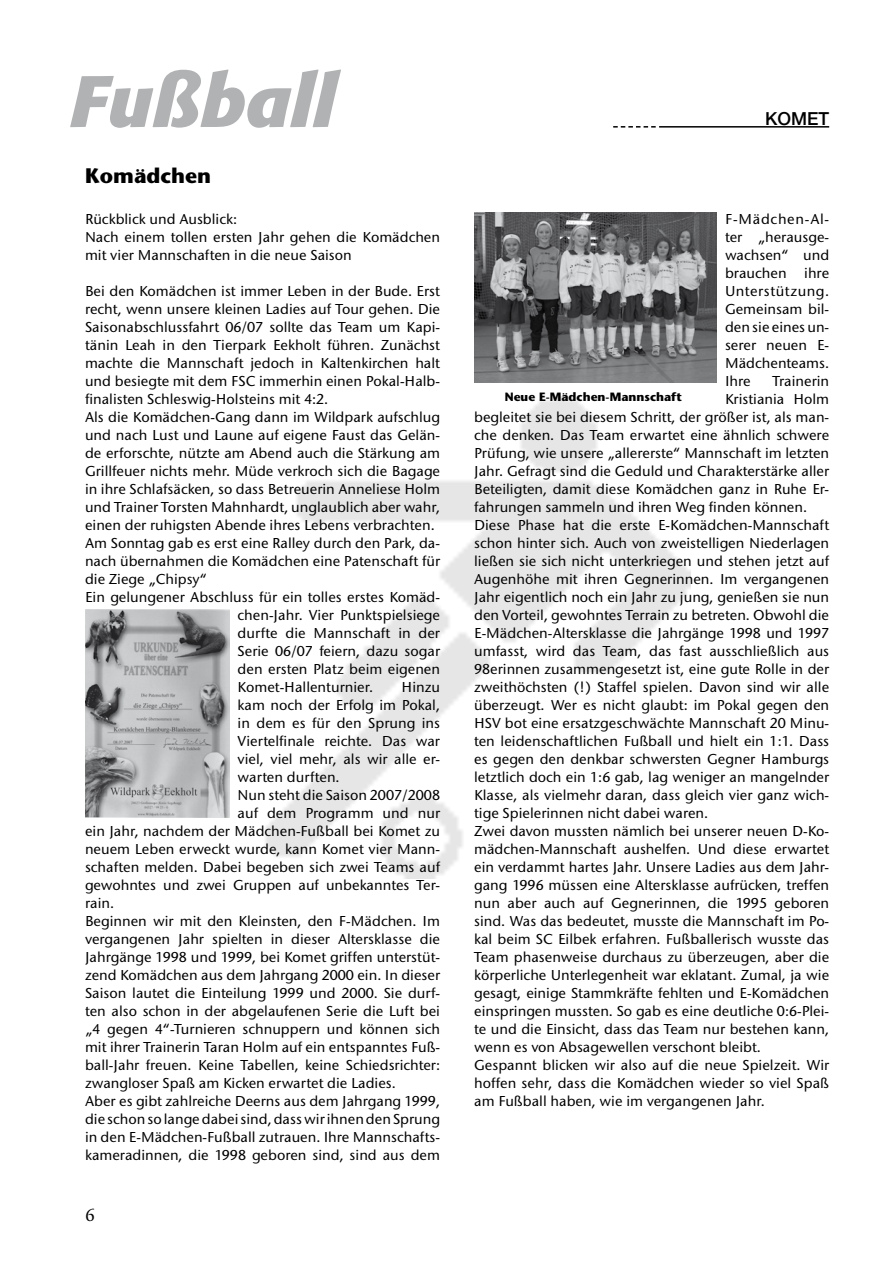
<style>
.page{position:relative;width:893px;height:1263px;background:#fff}
.page>*{position:absolute;margin:0;border:0;box-sizing:border-box;transform-origin:0 0}
.t1{font:italic 700 72px "Formata";color:#b1b2b4}
.t2{font:700 21px "Stone Sans";color:#000}
.t3{font:500 18px "Helvetica Neue";color:#000}
.t4{font:18px "Legacy Serif";color:#000}
.t5{font:500 15px/18px "Stone Sans EF";color:#000}
.t6{font:700 12px "Stone Sans";color:#000}
</style>
<div class="page">
<hr style="left:659px;top:126px;width:170px;height:2px;background:#000">
<svg style="left:613px;top:126px;width:43px;height:2px"></svg>
<img style="left:85px;top:609px;width:144px;height:208px">
<img style="left:474px;top:213px;width:242px;height:170px">
<h1 class="t1" style="left:70px;top:57px;width:267px">Fußball</h1>
<h2 class="t2" style="left:85px;top:162px;width:128px">Komädchen</h2>
<p class="t5" style="left:85px;top:210px;width:357px">Rückblick und Ausblick:<br>Nach einem tollen ersten Jahr gehen die Komädchen mit vier Mannschaften in die neue Saison</p>
<p class="t5" style="left:85px;top:282px;width:356px">Bei den Komädchen ist immer Leben in der Bude. Erst</p>
<p class="t5" style="left:85px;top:300px;width:356px">recht, wenn unsere kleinen Ladies auf Tour gehen. Die</p>
<p class="t5" style="left:85px;top:318px;width:357px">Saisonabschlussfahrt 06/07 sollte das Team um Kapi-</p>
<p class="t5" style="left:85px;top:336px;width:356px">tänin Leah in den Tierpark Eekholt führen. Zunächst</p>
<p class="t5" style="left:85px;top:354px;width:357px">machte die Mannschaft jedoch in Kaltenkirchen halt</p>
<p class="t5" style="left:85px;top:372px;width:357px">und besiegte mit dem FSC immerhin einen Pokal-Halb-</p>
<p class="t5" style="left:85px;top:390px;width:245px">finalisten Schleswig-Holsteins mit 4:2.</p>
<p class="t5" style="left:85px;top:408px;width:357px">Als die Komädchen-Gang dann im Wildpark aufschlug</p>
<p class="t5" style="left:85px;top:426px;width:357px">und nach Lust und Laune auf eigene Faust das Gelän-</p>
<p class="t5" style="left:85px;top:444px;width:357px">de erforschte, nützte am Abend auch die Stärkung am</p>
<p class="t5" style="left:85px;top:462px;width:357px">Grillfeuer nichts mehr. Müde verkroch sich die Bagage</p>
<p class="t5" style="left:85px;top:480px;width:357px">in ihre Schlafsäcken, so dass Betreuerin Anneliese Holm</p>
<p class="t5" style="left:85px;top:498px;width:357px">und Trainer Torsten Mahnhardt, unglaublich aber wahr,</p>
<p class="t5" style="left:85px;top:516px;width:351px">einen der ruhigsten Abende ihres Lebens verbrachten.</p>
<p class="t5" style="left:85px;top:534px;width:357px">Am Sonntag gab es erst eine Ralley durch den Park, da-</p>
<p class="t5" style="left:85px;top:552px;width:357px">nach übernahmen die Komädchen eine Patenschaft für</p>
<p class="t5" style="left:85px;top:570px;width:124px">die Ziege „Chipsy“</p>
<p class="t5" style="left:85px;top:588px;width:357px">Ein gelungener Abschluss für ein tolles erstes Komäd-</p>
<p class="t5" style="left:238px;top:606px;width:204px">chen-Jahr. Vier Punktspielsiege</p>
<p class="t5" style="left:238px;top:624px;width:204px">durfte die Mannschaft in der</p>
<p class="t5" style="left:238px;top:642px;width:204px">Serie 06/07 feiern, dazu sogar</p>
<p class="t5" style="left:238px;top:660px;width:204px">den ersten Platz beim eigenen</p>
<p class="t5" style="left:238px;top:678px;width:137px">Komet-Hallenturnier.</p>
<p class="t5" style="left:402px;top:678px;width:40px">Hinzu</p>
<p class="t5" style="left:238px;top:696px;width:204px">kam noch der Erfolg im Pokal,</p>
<p class="t5" style="left:238px;top:714px;width:204px">in dem es für den Sprung ins</p>
<p class="t5" style="left:238px;top:732px;width:204px">Viertelfinale reichte. Das war</p>
<p class="t5" style="left:238px;top:750px;width:204px">viel, viel mehr, als wir alle er-</p>
<p class="t5" style="left:238px;top:768px;width:104px">warten durften.</p>
<p class="t5" style="left:238px;top:786px;width:204px">Nun steht die Saison 2007/2008</p>
<p class="t5" style="left:238px;top:804px;width:204px">auf dem Programm und nur</p>
<p class="t5" style="left:85px;top:822px;width:357px">ein Jahr, nachdem der Mädchen-Fußball bei Komet zu</p>
<p class="t5" style="left:85px;top:840px;width:357px">neuem Leben erweckt wurde, kann Komet vier Mann-</p>
<p class="t5" style="left:85px;top:858px;width:357px">schaften melden. Dabei begeben sich zwei Teams auf</p>
<p class="t5" style="left:85px;top:876px;width:357px">gewohntes und zwei Gruppen auf unbekanntes Ter-</p>
<p class="t5" style="left:85px;top:894px;width:31px">rain.</p>
<p class="t5" style="left:85px;top:912px;width:357px">Beginnen wir mit den Kleinsten, den F-Mädchen. Im</p>
<p class="t5" style="left:85px;top:930px;width:357px">vergangenen Jahr spielten in dieser Altersklasse die</p>
<p class="t5" style="left:85px;top:948px;width:357px">Jahrgänge 1998 und 1999, bei Komet griffen unterstüt-</p>
<p class="t5" style="left:85px;top:966px;width:357px">zend Komädchen aus dem Jahrgang 2000 ein. In dieser</p>
<p class="t5" style="left:85px;top:984px;width:357px">Saison lautet die Einteilung 1999 und 2000. Sie durf-</p>
<p class="t5" style="left:85px;top:1002px;width:356px">ten also schon in der abgelaufenen Serie die Luft bei</p>
<p class="t5" style="left:85px;top:1020px;width:357px">„4 gegen 4“-Turnieren schnuppern und können sich</p>
<p class="t5" style="left:85px;top:1038px;width:357px">mit ihrer Trainerin Taran Holm auf ein entspanntes Fuß-</p>
<p class="t5" style="left:85px;top:1056px;width:357px">ball-Jahr freuen. Keine Tabellen, keine Schiedsrichter:</p>
<p class="t5" style="left:85px;top:1074px;width:312px">zwangloser Spaß am Kicken erwartet die Ladies.</p>
<p class="t5" style="left:85px;top:1092px;width:357px">Aber es gibt zahlreiche Deerns aus dem Jahrgang 1999,</p>
<p class="t5" style="left:85px;top:1110px;width:357px">die schon so lange dabei sind, dass wir ihnen den Sprung</p>
<p class="t5" style="left:85px;top:1128px;width:357px">in den E-Mädchen-Fußball zutrauen. Ihre Mannschafts-</p>
<p class="t5" style="left:85px;top:1146px;width:356px">kameradinnen, die 1998 geboren sind, sind aus dem</p>
<p class="t4" style="left:85px;top:1204px;width:11px">6</p>
<p class="t3" style="left:765px;top:107px;width:66px">KOMET</p>
<p class="t5" style="left:725px;top:210px;width:106px;text-align:justify">F-Mädchen-Al&shy;ter „herausge&shy;wachsen“ und brauchen ihre Unterstützung.<br>Gemeinsam bil&shy;den sie eines un&shy;serer neuen E-Mädchenteams.<br>Ihre</p>
<p class="t5" style="left:772px;top:372px;width:58px">Trainerin</p>
<p class="t5" style="left:725px;top:390px;width:106px">Kristiania Holm</p>
<p class="t5" style="left:474px;top:408px;width:357px">begleitet sie bei diesem Schritt, der größer ist, als man-</p>
<p class="t5" style="left:474px;top:426px;width:357px">che denken. Das Team erwartet eine ähnlich schwere</p>
<p class="t5" style="left:474px;top:444px;width:357px">Prüfung, wie unsere „allererste“ Mannschaft im letzten</p>
<p class="t5" style="left:474px;top:462px;width:357px">Jahr. Gefragt sind die Geduld und Charakterstärke aller</p>
<p class="t5" style="left:474px;top:480px;width:357px">Beteiligten, damit diese Komädchen ganz in Ruhe Er-</p>
<p class="t5" style="left:474px;top:498px;width:334px">fahrungen sammeln und ihren Weg finden können.</p>
<p class="t5" style="left:474px;top:516px;width:357px">Diese Phase hat die erste E-Komädchen-Mannschaft</p>
<p class="t5" style="left:474px;top:534px;width:357px">schon hinter sich. Auch von zweistelligen Niederlagen</p>
<p class="t5" style="left:474px;top:552px;width:357px">ließen sie sich nicht unterkriegen und stehen jetzt auf</p>
<p class="t5" style="left:474px;top:570px;width:357px">Augenhöhe mit ihren Gegnerinnen. Im vergangenen</p>
<p class="t5" style="left:474px;top:588px;width:357px">Jahr eigentlich noch ein Jahr zu jung, genießen sie nun</p>
<p class="t5" style="left:474px;top:606px;width:356px">den Vorteil, gewohntes Terrain zu betreten. Obwohl die</p>
<p class="t5" style="left:474px;top:624px;width:357px">E-Mädchen-Altersklasse die Jahrgänge 1998 und 1997</p>
<p class="t5" style="left:474px;top:642px;width:357px">umfasst, wird das Team, das fast ausschließlich aus</p>
<p class="t5" style="left:474px;top:660px;width:357px">98erinnen zusammengesetzt ist, eine gute Rolle in der</p>
<p class="t5" style="left:474px;top:678px;width:357px">zweithöchsten (!) Staffel spielen. Davon sind wir alle</p>
<p class="t5" style="left:474px;top:696px;width:357px">überzeugt. Wer es nicht glaubt: im Pokal gegen den</p>
<p class="t5" style="left:474px;top:714px;width:357px">HSV bot eine ersatzgeschwächte Mannschaft 20 Minu-</p>
<p class="t5" style="left:474px;top:732px;width:357px">ten leidenschaftlichen Fußball und hielt ein 1:1. Dass</p>
<p class="t5" style="left:474px;top:750px;width:357px">es gegen den denkbar schwersten Gegner Hamburgs</p>
<p class="t5" style="left:474px;top:768px;width:357px">letztlich doch ein 1:6 gab, lag weniger an mangelnder</p>
<p class="t5" style="left:474px;top:786px;width:357px">Klasse, als vielmehr daran, dass gleich vier ganz wich-</p>
<p class="t5" style="left:474px;top:804px;width:236px">tige Spielerinnen nicht dabei waren.</p>
<p class="t5" style="left:474px;top:822px;width:357px">Zwei davon mussten nämlich bei unserer neuen D-Ko-</p>
<p class="t5" style="left:474px;top:840px;width:357px">mädchen-Mannschaft aushelfen. Und diese erwartet</p>
<p class="t5" style="left:474px;top:858px;width:357px">ein verdammt hartes Jahr. Unsere Ladies aus dem Jahr-</p>
<p class="t5" style="left:474px;top:876px;width:357px">gang 1996 müssen eine Altersklasse aufrücken, treffen</p>
<p class="t5" style="left:474px;top:894px;width:357px">nun aber auch auf Gegnerinnen, die 1995 geboren</p>
<p class="t5" style="left:474px;top:912px;width:357px">sind. Was das bedeutet, musste die Mannschaft im Po-</p>
<p class="t5" style="left:474px;top:930px;width:357px">kal beim SC Eilbek erfahren. Fußballerisch wusste das</p>
<p class="t5" style="left:474px;top:948px;width:357px">Team phasenweise durchaus zu überzeugen, aber die</p>
<p class="t5" style="left:474px;top:966px;width:357px">körperliche Unterlegenheit war eklatant. Zumal, ja wie</p>
<p class="t5" style="left:474px;top:984px;width:357px">gesagt, einige Stammkräfte fehlten und E-Komädchen</p>
<p class="t5" style="left:474px;top:1002px;width:357px">einspringen mussten. So gab es eine deutliche 0:6-Plei-</p>
<p class="t5" style="left:474px;top:1020px;width:357px">te und die Einsicht, dass das Team nur bestehen kann,</p>
<p class="t5" style="left:474px;top:1038px;width:288px">wenn es von Absagewellen verschont bleibt.</p>
<p class="t5" style="left:474px;top:1056px;width:357px">Gespannt blicken wir also auf die neue Spielzeit. Wir</p>
<p class="t5" style="left:474px;top:1074px;width:357px">hoffen sehr, dass die Komädchen wieder so viel Spaß</p>
<p class="t5" style="left:474px;top:1092px;width:292px">am Fußball haben, wie im vergangenen Jahr.</p>
<p class="t6" style="left:505px;top:389px;width:179px">Neue E-Mädchen-Mannschaft</p>
</div>
